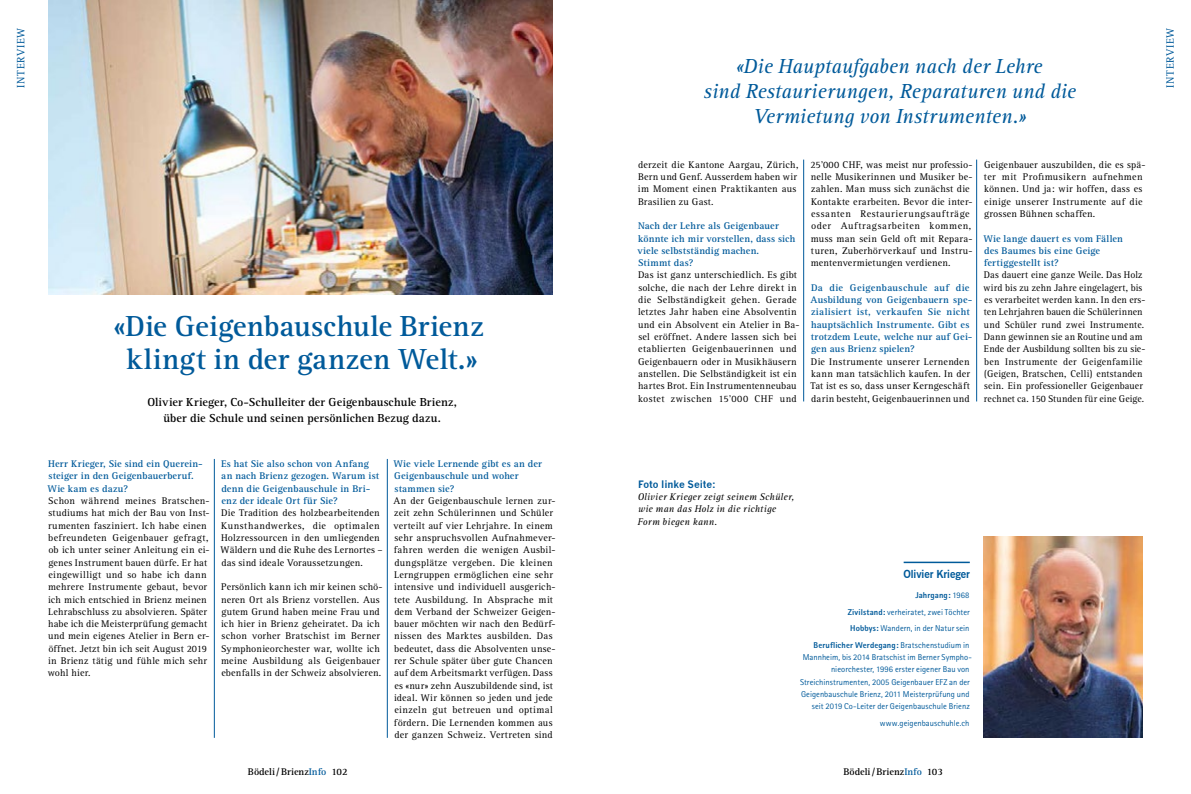
<style>
.page{position:relative;width:1191px;height:794px;background:#fff}
.page>*{position:absolute;margin:0;border:0;box-sizing:border-box;transform-origin:0 0}
.t1{font:700 30px/32.8px "Rotis Serif";letter-spacing:.005em;color:#005a9a;text-align:center}
.t2{font:italic 21px/24.6px "Rotis Serif";color:#005a9a;text-align:center}
.t3{font:700 12px/16.4px "Rotis Serif";letter-spacing:.01em;color:#000;text-align:center}
.t4{font:11px "Rotis Serif";letter-spacing:.06em;color:#005a9a}
.t5{font:700 11px "News Gothic BT";letter-spacing:-.005em;color:#005a9a}
.t6{font:10px/12.3px "Rotis Serif";letter-spacing:.025em;color:#000}
.t7{font:700 10px/12.3px "Rotis Serif";letter-spacing:.02em;color:#005a9a}
.t8{font:italic 10px/12.3px "Rotis Serif";letter-spacing:.02em;color:#000}
.t9{font:700 10px "Rotis Serif";color:#000}
.t10{font:700 10px "News Gothic";letter-spacing:-.005em;color:#005a9a}
.t11{font:8.5px/12.3px "Rotis Sans Serif";letter-spacing:.005em;color:#005a9a;text-align:right}
.s1{color:#005a9a}
.s2{font-weight:800}
</style>
<div class="page">
<hr style="left:214px;top:459px;width:1px;height:279px;background:#005a9a">
<hr style="left:387px;top:459px;width:1px;height:279px;background:#005a9a">
<img style="left:48px;top:0;width:505px;height:295px">
<img style="left:984px;top:537px;width:158px;height:201px">
<hr style="left:903px;top:561px;width:66px;height:2px;background:#005a9a">
<hr style="left:803px;top:160px;width:1px;height:241px;background:#005a9a">
<hr style="left:976px;top:160px;width:1px;height:241px;background:#005a9a">
<p class="t4" style="left:14px;top:88px;width:62px;rotate:-90deg">INTERVIEW</p>
<h1 class="t1" style="left:113px;top:310px;width:372px">«Die Geigenbauschule Brienz klingt in der ganzen Welt.»</h1>
<p class="t3" style="left:147px;top:394px;width:311px">Olivier Krieger, Co-Schulleiter der Geigenbauschule Brienz, über die Schule und seinen persönlichen Bezug dazu.</p>
<p class="t7" style="left:48px;top:458px;width:157px">Herr Krieger, Sie sind ein Querein&shy;steiger in den Geigenbauerberuf.<br>Wie kam es dazu?</p>
<p class="t6" style="left:48px;top:495px;width:163px">Schon während meines Bratschen&shy;studiums hat mich der Bau von Inst&shy;rumenten fasziniert. Ich habe einen befreundeten Geigenbauer gefragt, ob ich unter seiner Anleitung ein ei&shy;genes Instrument bauen dürfe. Er hat eingewilligt und so habe ich dann mehrere Instrumente gebaut, bevor ich mich entschied in Brienz meinen Lehrabschluss zu absolvieren. Später habe ich die Meisterprüfung gemacht und mein eigenes Atelier in Bern er&shy;öffnet. Jetzt bin ich seit August 2019 in Brienz tätig und fühle mich sehr wohl hier.</p>
<p class="t7" style="left:221px;top:458px;width:160px">Es hat Sie also schon von Anfang an nach Brienz gezogen. Warum ist denn die Geigenbauschule in Bri&shy;enz der ideale Ort für Sie?</p>
<p class="t6" style="left:221px;top:507px;width:163px">Die Tradition des holzbearbeitenden Kunsthandwerkes, die optimalen Holzressourcen in den umliegenden Wäldern und die Ruhe des Lernortes – das sind ideale Voraussetzungen.</p>
<p class="t6" style="left:221px;top:581px;width:163px">Persönlich kann ich mir keinen schö&shy;neren Ort als Brienz vorstellen. Aus gutem Grund haben meine Frau und ich hier in Brienz geheiratet. Da ich schon vorher Bratschist im Berner Symphonieorchester war, wollte ich meine Ausbildung als Geigenbauer ebenfalls in der Schweiz absolvieren.</p>
<p class="t9" style="left:248px;top:765px;width:101px">Bödeli/Brienz<span class="s1">Info</span> 102</p>
<p class="t7" style="left:393px;top:458px;width:150px">Wie viele Lernende gibt es an der<br>Geigenbauschule und woher stammen sie?</p>
<p class="t6" style="left:393px;top:495px;width:164px">An der Geigenbauschule lernen zur&shy;zeit zehn Schülerinnen und Schüler verteilt auf vier Lehrjahre. In einem sehr anspruchsvollen Aufnahmever&shy;fahren werden die wenigen Ausbil&shy;dungsplätze vergeben. Die kleinen Lerngruppen ermöglichen eine sehr intensive und individuell ausgerich&shy;tete Ausbildung. In Absprache mit dem Verband der Schweizer Geigen&shy;bauer möchten wir nach den Bedürf&shy;nissen des Marktes ausbilden. Das bedeutet, dass die Absolventen unse&shy;rer Schule später über gute Chancen auf dem Arbeitsmarkt verfügen. Dass es «nur» zehn Auszubildende sind, ist ideal. Wir können so jeden und jede einzeln gut betreuen und optimal fördern. Die Lernenden kommen aus der ganzen Schweiz. Vertreten sind</p>
<h2 class="t2" style="left:703px;top:55px;width:374px">«Die Hauptaufgaben nach der Lehre<br>sind Restaurierungen, Reparaturen und die<br>Vermietung von Instrumenten.»</h2>
<p class="t6" style="left:638px;top:159px;width:162px">derzeit die Kantone Aargau, Zürich,<br>Bern und Genf. Ausserdem haben wir im Moment einen Praktikanten aus<br>Brasilien zu Gast.</p>
<p class="t7" style="left:637px;top:220px;width:159px">Nach der Lehre als Geigenbauer könnte ich mir vorstellen, dass sich viele selbstständig machen.<br>Stimmt das?</p>
<p class="t6" style="left:638px;top:269px;width:163px">Das ist ganz unterschiedlich. Es gibt solche, die nach der Lehre direkt in die Selbständigkeit gehen. Gerade letztes Jahr haben eine Absolventin und ein Absolvent ein Atelier in Ba&shy;sel eröffnet. Andere lassen sich bei etablierten Geigenbauerinnen und Geigenbauern oder in Musikhäusern anstellen. Die Selbständigkeit ist ein hartes Brot. Ein Instrumentenneubau kostet zwischen 15’000 CHF und</p>
<p class="t6" style="left:984px;top:159px;width:163px">Geigenbauer auszubilden, die es spä&shy;ter mit Profimusikern aufnehmen können. Und ja: wir hoffen, dass es einige unserer Instrumente auf die grossen Bühnen schaffen.</p>
<p class="t7" style="left:983px;top:232px;width:141px">Wie lange dauert es vom Fällen des Baumes bis eine Geige fertiggestellt ist?</p>
<p class="t6" style="left:983px;top:269px;width:163px">Das dauert eine ganze Weile. Das Holz wird bis zu zehn Jahre eingelagert, bis es verarbeitet werden kann. In den ers&shy;ten Lehrjahren bauen die Schülerinnen und Schüler rund zwei Instrumente.<br>Dann gewinnen sie an Routine und am Ende der Ausbildung sollten bis zu sie&shy;ben Instrumente der Geigenfamilie (Geigen, Bratschen, Celli) entstanden sein. Ein professioneller Geigenbauer rechnet ca. 150 Stunden für eine Geige.</p>
<p class="t6" style="left:810px;top:159px;width:163px">25’000 CHF, was meist nur professio&shy;nelle Musikerinnen und Musiker be&shy;zahlen. Man muss sich zunächst die Kontakte erarbeiten. Bevor die inter&shy;essanten Restaurierungsaufträge oder Auftragsarbeiten kommen, muss man sein Geld oft mit Repara&shy;turen, Zuberhörverkauf und Instru&shy;mentenvermietungen verdienen.</p>
<p class="t7" style="left:810px;top:281px;width:164px">Da die Geigenbauschule auf die<br>Ausbildung von Geigenbauern spe&shy;zialisiert ist, verkaufen Sie nicht hauptsächlich Instrumente. Gibt es trotzdem Leute, welche nur auf Gei&shy;gen aus Brienz spielen?</p>
<p class="t6" style="left:810px;top:355px;width:161px;text-align:justify">Die Instrumente unserer Lernenden kann man tatsächlich kaufen. In der Tat ist es so, dass unser Kerngeschäft darin besteht, Geigenbauerinnen und</p>
<p class="t4" style="left:1164px;top:88px;width:62px;rotate:-90deg">INTERVIEW</p>
<p class="t10" style="left:638px;top:478px;width:79px">Foto linke Seite:</p>
<p class="t8" style="left:637px;top:491px;width:158px">Olivier Krieger zeigt seinem Schüler, wie man das Holz in die richtige<br>Form biegen kann.</p>
<p class="t5" style="left:903px;top:567px;width:68px">Olivier Krieger</p>
<p class="t11" style="left:813px;top:587px;width:158px;line-height:16.4px"><span class="s2">Jahrgang:</span> 1968<br><span class="s2">Zivilstand:</span> verheiratet, zwei Töchter<br><span class="s2">Hobbys:</span> Wandern, in der Natur sein <span class="s2">Beruflicher Werdegang:</span> Bratschenstudium in</p>
<p class="t11" style="left:800px;top:651px;width:173px">Mannheim, bis 2014 Bratschist im Berner Sympho&shy;nieorchester, 1996 erster eigener Bau von Streichinstrumenten, 2005 Geigenbauer EFZ an der Geigenbauschule Brienz, 2011 Meisterprüfung und seit 2019 Co-Leiter der Geigenbauschule Brienz</p>
<p class="t11" style="left:880px;top:716px;width:91px">www.geigenbauschuhle.ch</p>
<p class="t9" style="left:843px;top:765px;width:101px">Bödeli/Brienz<span class="s1">Info</span> 103</p>
</div>
